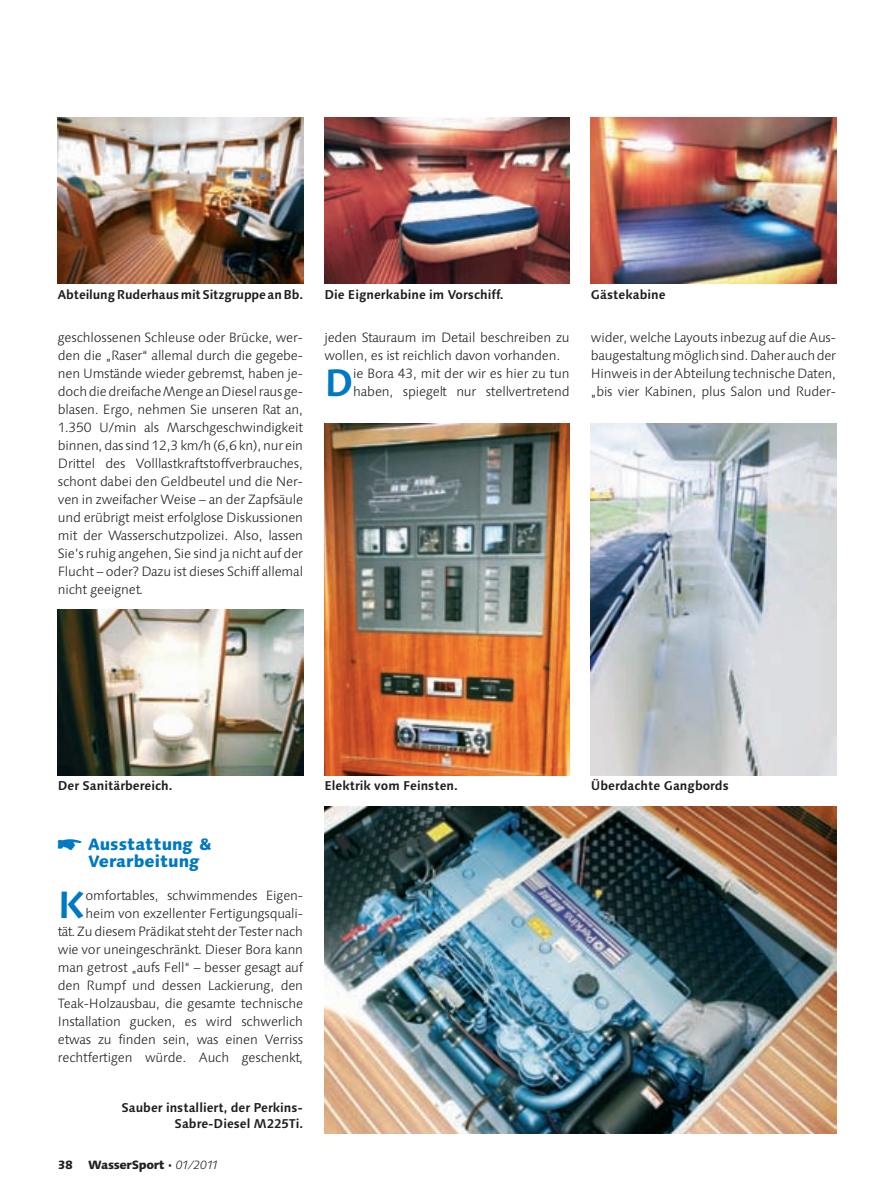
<style>
.page{position:relative;width:893px;height:1190px;background:#fff}
.page>*{position:absolute;margin:0;border:0;box-sizing:border-box;transform-origin:0 0}
.t1{font:700 37.95px "Linotype Syntax";color:#0079c2}
.t2{font:800 16.5px/17.1px "Linotype Syntax";color:#0079c2}
.t3{font:300 13.5px/18px "Linotype Syntax";letter-spacing:-.01em;color:#231f20;text-align:justify}
.t4{font:700 12.75px/16.5px "Linotype Syntax";color:#231f20;text-align:right}
.t5{font:800 12px "Linotype Syntax";letter-spacing:-.035em;color:#231f20}
.s1{font-family:"European Pi Three";font-weight:400;font-size:24px}
.s2{font-weight:300;font-style:italic}
</style>
<div class="page">
<img style="left:58px;top:117px;width:245px;height:166px">
<img style="left:324px;top:117px;width:245px;height:166px">
<img style="left:591px;top:117px;width:245px;height:166px">
<img style="left:58px;top:609px;width:245px;height:166px">
<img style="left:324px;top:424px;width:245px;height:351px">
<img style="left:591px;top:424px;width:245px;height:351px">
<img style="left:324px;top:807px;width:512px;height:327px">
<p class="t4" style="left:58px;top:287px;width:247px">Abteilung Ruderhaus mit Sitzgruppe an Bb.</p>
<p class="t4" style="left:324px;top:287px;width:181px">Die Eignerkabine im Vorschiff.</p>
<p class="t4" style="left:591px;top:287px;width:76px">Gästekabine</p>
<p class="t3" style="left:58px;top:330px;width:247px">geschlossenen Schleuse oder Brücke, wer&shy;den die „Raser“ allemal durch die gegebe&shy;nen Umstände wieder gebremst, haben je&shy;doch die dreifache Menge an Diesel raus ge&shy;blasen. Ergo, nehmen Sie unseren Rat an, 1.350 U/min als Marschgeschwindigkeit binnen, das sind 12,3 km/h (6,6 kn), nur ein Drittel des Volllastkraftstoffverbrauches, schont dabei den Geldbeutel und die Ner&shy;ven in zweifacher Weise – an der Zapfsäule und erübrigt meist erfolglose Diskussionen mit der Wasserschutzpolizei. Also, lassen Sie’s ruhig angehen, Sie sind ja nicht auf der Flucht – oder? Dazu ist dieses Schiff allemal nicht geeignet.</p>
<p class="t3" style="left:324px;top:330px;width:247px">jeden Stauraum im Detail beschreiben zu wollen, es ist reichlich davon vorhanden.</p>
<p class="t1" style="left:324px;top:367px;width:30px">D</p>
<p class="t3" style="left:353px;top:366px;width:218px">ie Bora 43, mit der wir es hier zu tun haben, spiegelt nur stellvertretend</p>
<p class="t3" style="left:591px;top:330px;width:247px">wider, welche Layouts inbezug auf die Aus&shy;baugestaltung möglich sind. Daher auch der Hinweis in der Abteilung technische Daten, „bis vier Kabinen, plus Salon und Ruder-</p>
<p class="t4" style="left:58px;top:779px;width:116px">Der Sanitärbereich.</p>
<p class="t4" style="left:324px;top:779px;width:135px">Elektrik vom Feinsten.</p>
<p class="t2" style="left:88px;top:837px;width:125px;text-indent:-31px"><span class="s1">-</span> Ausstattung &amp;<br>Verarbeitung</p>
<p class="t1" style="left:58px;top:889px;width:29px">K</p>
<p class="t3" style="left:58px;top:888px;width:247px;text-align:right">omfortables, schwimmendes Eigen&shy;heim von exzellenter Fertigungsquali-<br>tät. Zu diesem Prädikat steht der Tester nach wie vor uneingeschränkt. Dieser Bora kann man getrost „aufs Fell“ – besser gesagt auf den Rumpf und dessen Lackierung, den Teak-Holzausbau, die gesamte technische Installation gucken, es wird schwerlich etwas zu finden sein, was einen Verriss rechtfertigen würde. Auch geschenkt,</p>
<p class="t4" style="left:121px;top:1100px;width:183px">Sauber installiert, der Perkins-<br>Sabre-Diesel M225Ti.</p>
<p class="t5" style="left:58px;top:1160px;width:17px">38</p>
<p class="t5" style="left:88px;top:1160px;width:132px">WasserSport · <span class="s2">01/2011</span></p>
<p class="t4" style="left:591px;top:779px;width:139px">Überdachte Gangbords</p>
</div>
